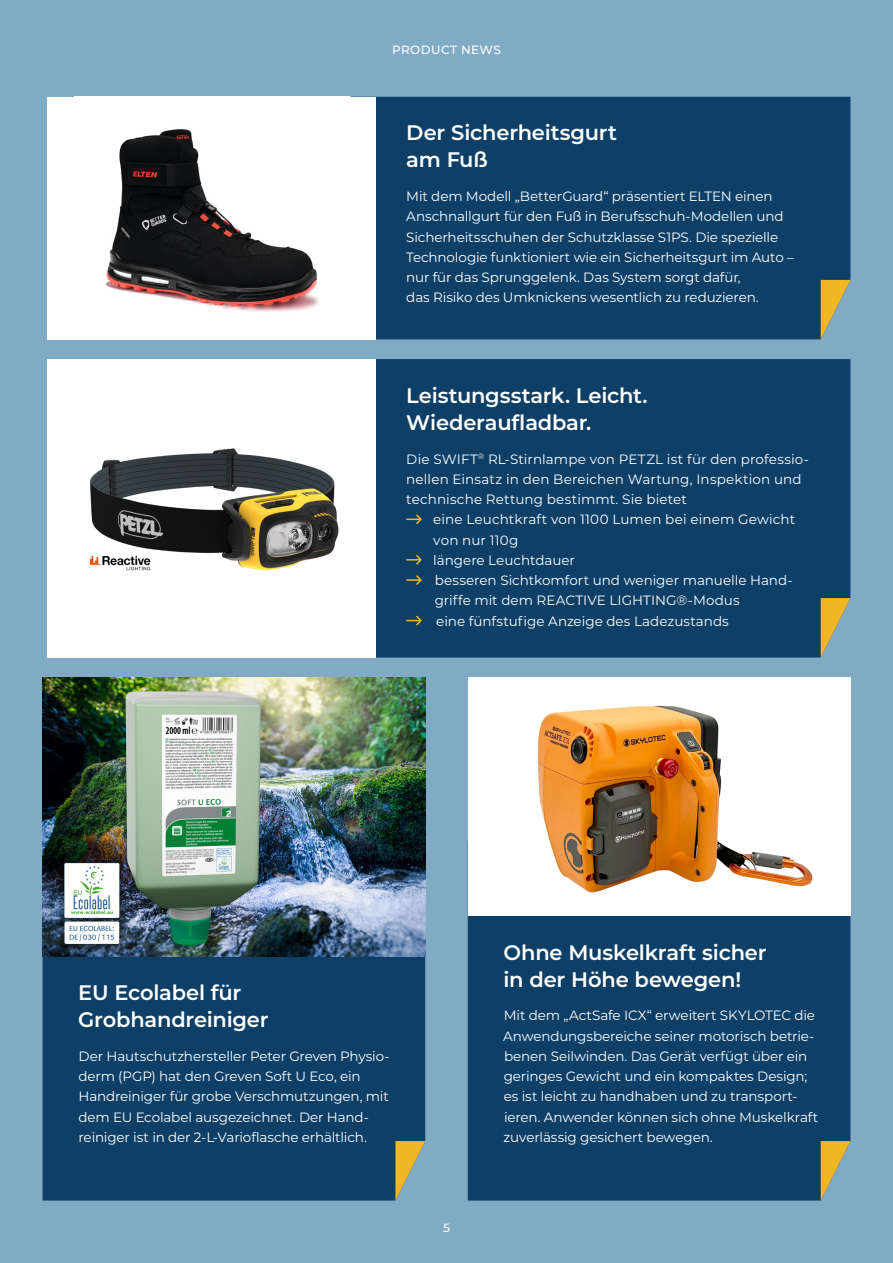
<style>
.page{position:relative;width:893px;height:1263px;background:#81abc4}
.page>*{position:absolute;margin:0;border:0;box-sizing:border-box;transform-origin:0 0}
.t1{font:600 21px/27px "Montserrat";letter-spacing:-.01em;color:#fff}
.t2{font:13.5px/20.2px "Montserrat";letter-spacing:-.005em;color:#fff}
.t3{font:500 12px "Montserrat";letter-spacing:.035em;color:#fff}
</style>
<div class="page">
<div style="left:376px;top:97px;width:474px;height:242px;background:#0e3f67"></div>
<div style="left:47px;top:97px;width:329px;height:242px;background:#fff"></div>
<img style="left:105px;top:129px;width:214px;height:183px">
<svg style="left:821px;top:280px;width:29px;height:59px"></svg>
<div style="left:376px;top:359px;width:474px;height:299px;background:#0e3f67"></div>
<div style="left:47px;top:359px;width:329px;height:299px;background:#fff"></div>
<img style="left:89px;top:448px;width:250px;height:123px">
<svg style="left:406px;top:513px;width:17px;height:13px"></svg>
<svg style="left:406px;top:553px;width:17px;height:13px"></svg>
<svg style="left:406px;top:573px;width:17px;height:14px"></svg>
<svg style="left:406px;top:614px;width:17px;height:13px"></svg>
<svg style="left:821px;top:598px;width:29px;height:60px"></svg>
<div style="left:43px;top:956px;width:382px;height:244px;background:#0e3f67"></div>
<div style="left:468px;top:916px;width:382px;height:284px;background:#0e3f67"></div>
<img style="left:43px;top:678px;width:382px;height:278px">
<div style="left:468px;top:678px;width:382px;height:238px;background:#fff"></div>
<img style="left:538px;top:705px;width:275px;height:188px">
<svg style="left:395px;top:1141px;width:30px;height:59px"></svg>
<svg style="left:821px;top:1141px;width:29px;height:59px"></svg>
<p class="t3" style="left:392px;top:41px;width:110px">PRODUCT NEWS</p>
<h1 class="t1" style="left:406px;top:119px;width:212px">Der Sicherheitsgurt am Fuß</h1>
<p class="t2" style="left:406px;top:186px;width:389px">Mit dem Modell „BetterGuard“ präsentiert ELTEN einen Anschnallgurt für den Fuß in Berufsschuh-Modellen und Sicherheitsschuhen der Schutzklasse S1PS. Die spezielle Technologie funktioniert wie ein Sicherheitsgurt im Auto – nur für das Sprunggelenk. Das System sorgt dafür,<br>das Risiko des Umknickens wesentlich zu reduzieren.</p>
<h1 class="t1" style="left:406px;top:381px;width:243px">Leistungsstark. Leicht.<br>Wiederaufladbar.</h1>
<p class="t2" style="left:406px;top:448px;width:404px">Die SWIFT<sup>®</sup> RL-Stirnlampe von PETZL ist für den professio&shy;nellen Einsatz in den Bereichen Wartung, Inspektion und technische Rettung bestimmt. Sie bietet</p>
<p class="t2" style="left:433px;top:509px;width:363px">eine Leuchtkraft von 1100 Lumen bei einem Gewicht von nur 110g<br>längere Leuchtdauer<br>besseren Sichtkomfort und weniger manuelle Hand&shy;griffe mit dem REACTIVE LIGHTING®-Modus<br>eine fünfstufige Anzeige des Ladezustands</p>
<h1 class="t1" style="left:78px;top:978px;width:192px">EU Ecolabel für<br>Grobhandreiniger</h1>
<p class="t2" style="left:78px;top:1045px;width:313px">Der Hautschutzhersteller Peter Greven Physio&shy;derm (PGP) hat den Greven Soft U Eco, ein Handreiniger für grobe Verschmutzungen, mit dem EU Ecolabel ausgezeichnet. Der Hand&shy;reiniger ist in der 2-L-Varioflasche erhältlich.</p>
<p class="t3" style="left:443px;top:1219px;width:8px">5</p>
<h1 class="t1" style="left:503px;top:938px;width:265px">Ohne Muskelkraft sicher in der Höhe bewegen!</h1>
<p class="t2" style="left:503px;top:1005px;width:317px">Mit dem „ActSafe ICX“ erweitert SKYLOTEC die Anwendungsbereiche seiner motorisch betrie&shy;benen Seilwinden. Das Gerät verfügt über ein geringes Gewicht und ein kompaktes Design; es ist leicht zu handhaben und zu transport&shy;ieren. Anwender können sich ohne Muskelkraft zuverlässig gesichert bewegen.</p>
</div>
